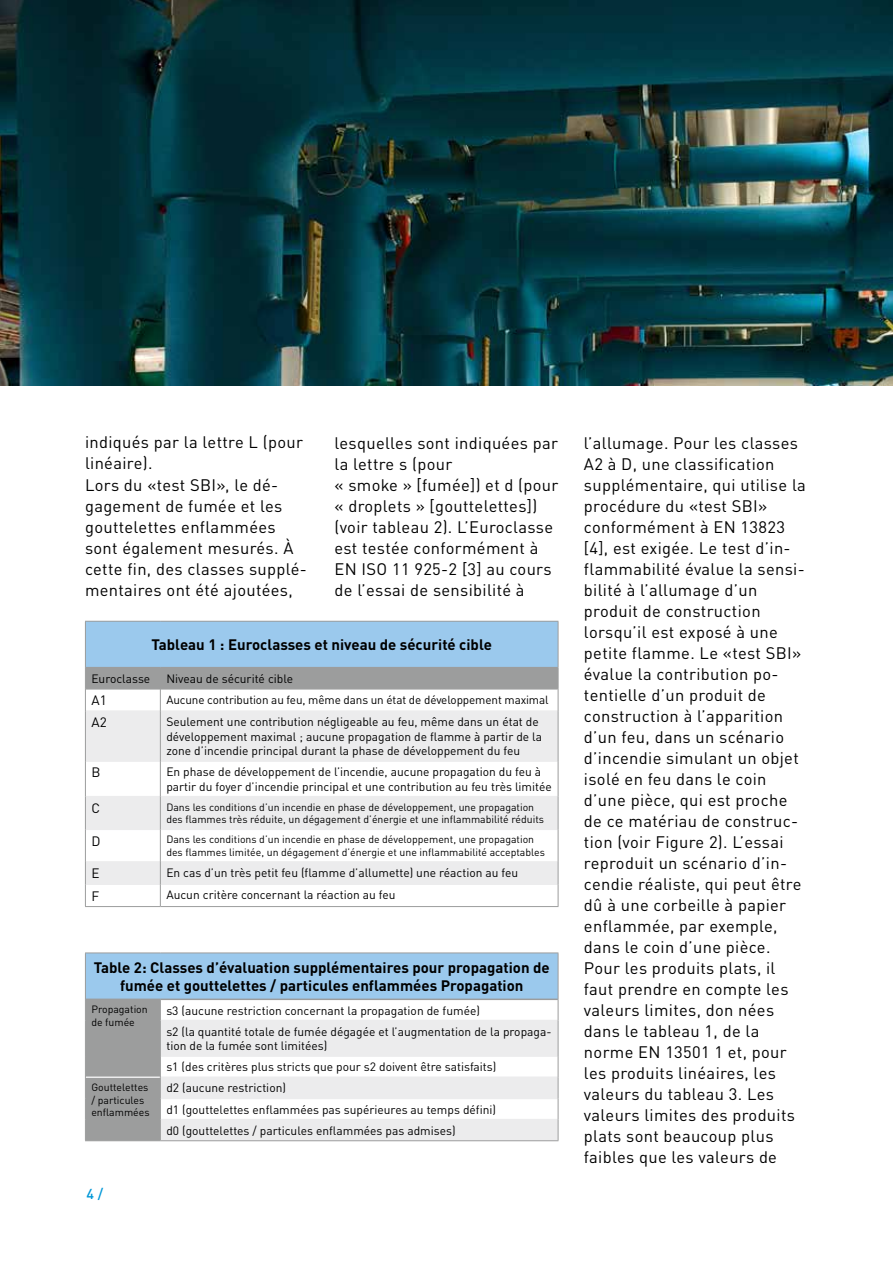
<style>
.page{position:relative;width:893px;height:1263px;background:#fff}
.page>*{position:absolute;margin:0;border:0;box-sizing:border-box;transform-origin:0 0}
.t1{font:16.5px/21px "DIN Pro";letter-spacing:.02em;color:#000}
.t2{font:700 15px/18px "DIN Pro";color:#000;text-align:center}
.t3{font:500 14.25px "DIN Pro";color:#0097d7}
.t4{font:13.5px "DIN Pro";color:#000}
.t5{font:12px/21.1px "DIN Pro";color:#000}
.t6{font:11.7px "DIN Pro";letter-spacing:-.01em;color:#000}
.t7{font:10.5px/12.6px "DIN Pro";color:#000}
</style>
<div class="page">
<img style="left:0;top:0;width:893px;height:385px">
<div style="left:85px;top:621px;width:473px;height:47px;background:#9bc9ed"></div>
<svg style="left:86px;top:712px;width:472px;height:171px;fill:#ececed"></svg>
<hr style="left:86px;top:667px;width:74px;height:1px;background:#9c9d9d">
<hr style="left:160px;top:667px;width:398px;height:1px;background:#9c9d9d">
<hr style="left:86px;top:710px;width:74px;height:2px;background:#ececed">
<hr style="left:161px;top:710px;width:397px;height:2px;background:#ececed">
<hr style="left:86px;top:760px;width:74px;height:2px;background:#ececed">
<hr style="left:161px;top:760px;width:397px;height:2px;background:#ececed">
<hr style="left:86px;top:796px;width:74px;height:1px;background:#ececed">
<hr style="left:161px;top:796px;width:397px;height:1px;background:#ececed">
<hr style="left:86px;top:828px;width:74px;height:2px;background:#ececed">
<hr style="left:161px;top:828px;width:397px;height:2px;background:#ececed">
<hr style="left:86px;top:861px;width:74px;height:2px;background:#ececed">
<hr style="left:161px;top:861px;width:397px;height:2px;background:#ececed">
<hr style="left:86px;top:883px;width:74px;height:2px;background:#ececed">
<hr style="left:161px;top:883px;width:397px;height:2px;background:#ececed">
<hr style="left:85px;top:621px;width:75px;height:1px;background:#9c9d9d">
<hr style="left:85px;top:622px;width:1px;height:46px;background:#9c9d9d">
<hr style="left:160px;top:621px;width:398px;height:1px;background:#9c9d9d">
<hr style="left:558px;top:622px;width:1px;height:46px;background:#9c9d9d">
<svg style="left:85px;top:668px;width:474px;height:43px"></svg>
<hr style="left:85px;top:711px;width:1px;height:50px;background:#9c9d9d">
<hr style="left:160px;top:711px;width:1px;height:50px;background:#9c9d9d">
<hr style="left:558px;top:711px;width:1px;height:50px;background:#9c9d9d">
<hr style="left:85px;top:761px;width:1px;height:36px;background:#9c9d9d">
<hr style="left:160px;top:761px;width:1px;height:36px;background:#9c9d9d">
<hr style="left:558px;top:761px;width:1px;height:36px;background:#9c9d9d">
<hr style="left:85px;top:797px;width:1px;height:32px;background:#9c9d9d">
<hr style="left:160px;top:797px;width:1px;height:32px;background:#9c9d9d">
<hr style="left:558px;top:797px;width:1px;height:32px;background:#9c9d9d">
<hr style="left:85px;top:829px;width:1px;height:33px;background:#9c9d9d">
<hr style="left:160px;top:829px;width:1px;height:33px;background:#9c9d9d">
<hr style="left:558px;top:829px;width:1px;height:33px;background:#9c9d9d">
<svg style="left:85px;top:862px;width:1px;height:44px"></svg>
<svg style="left:160px;top:862px;width:1px;height:44px"></svg>
<svg style="left:558px;top:862px;width:1px;height:44px"></svg>
<hr style="left:85px;top:906px;width:75px;height:1px;background:#9c9d9d">
<hr style="left:160px;top:906px;width:398px;height:1px;background:#9c9d9d">
<div style="left:85px;top:953px;width:473px;height:46px;background:#9bc9ed"></div>
<svg style="left:161px;top:1021px;width:397px;height:119px;fill:#ececed"></svg>
<hr style="left:86px;top:998px;width:74px;height:2px;background:#9c9d9d">
<hr style="left:160px;top:998px;width:398px;height:2px;background:#9c9d9d">
<hr style="left:161px;top:1020px;width:397px;height:1px;background:#ececed">
<hr style="left:161px;top:1055px;width:397px;height:2px;background:#ececed">
<hr style="left:161px;top:1076px;width:397px;height:2px;background:#ececed">
<hr style="left:161px;top:1098px;width:397px;height:1px;background:#ececed">
<hr style="left:161px;top:1119px;width:397px;height:1px;background:#ececed">
<hr style="left:85px;top:952px;width:75px;height:1px;background:#9c9d9d">
<hr style="left:85px;top:953px;width:1px;height:46px;background:#9c9d9d">
<hr style="left:160px;top:952px;width:398px;height:1px;background:#9c9d9d">
<hr style="left:558px;top:953px;width:1px;height:46px;background:#9c9d9d">
<svg style="left:558px;top:999px;width:1px;height:21px"></svg>
<hr style="left:558px;top:1020px;width:1px;height:36px;background:#9c9d9d">
<div style="left:85px;top:999px;width:76px;height:141px;background:#9c9d9d"></div>
<hr style="left:85px;top:1140px;width:75px;height:1px;background:#9c9d9d">
<svg style="left:558px;top:1056px;width:1px;height:84px"></svg>
<hr style="left:160px;top:1140px;width:398px;height:1px;background:#9c9d9d">
<p class="t1" style="left:85px;top:430px;width:223px">indiqués par la lettre L (pour linéaire).<br>Lors du «test SBI», le dé&shy;gagement de fumée et les gouttelettes enflammées sont également mesurés. À cette fin, des classes supplé&shy;mentaires ont été ajoutées,</p>
<p class="t1" style="left:334px;top:430px;width:225px">lesquelles sont indiquées par la lettre s (pour<br>« smoke » [fumée]) et d (pour « droplets » [gouttelettes]) (voir tableau 2). L’Euroclasse est testée conformément à<br>EN ISO 11 925-2 [3] au cours de l’essai de sensibilité à</p>
<p class="t1" style="left:584px;top:430px;width:223px">l’allumage. Pour les classes<br>A2 à D, une classification supplémentaire, qui utilise la procédure du «test SBI» conformément à EN 13823 [4], est exigée. Le test d’in&shy;flammabilité évalue la sensi&shy;bilité à l’allumage d’un produit de construction lorsqu’il est exposé à une petite flamme. Le «test SBI» évalue la contribution po&shy;tentielle d’un produit de construction à l’apparition d’un feu, dans un scénario d’incendie simulant un objet isolé en feu dans le coin d’une pièce, qui est proche de ce matériau de construc&shy;tion (voir Figure 2). L’essai reproduit un scénario d’in&shy;cendie réaliste, qui peut être dû à une corbeille à papier enflammée, par exemple, dans le coin d’une pièce.<br>Pour les produits plats, il faut prendre en compte les valeurs limites, don nées dans le tableau 1, de la norme EN 13501 1 et, pour les produits linéaires, les valeurs du tableau 3. Les valeurs limites des produits plats sont beaucoup plus faibles que les valeurs de</p>
<p class="t2" style="left:152px;top:634px;width:342px">Tableau 1 : Euroclasses et niveau de sécurité cible</p>
<p class="t5" style="left:91px;top:667px;width:60px">Euroclasse</p>
<p class="t5" style="left:166px;top:667px;width:128px">Niveau de sécurité cible</p>
<p class="t4" style="left:91px;top:690px;width:17px">A1</p>
<p class="t6" style="left:166px;top:690px;width:384px">Aucune contribution au feu, même dans un état de développement maximal</p>
<p class="t4" style="left:91px;top:712px;width:17px">A2</p>
<p class="t5" style="left:166px;top:713px;width:377px;line-height:14.4px">Seulement une contribution négligeable au feu, même dans un état de développement maximal ; aucune propagation de flamme à partir de la zone d’incendie principal durant la phase de développement du feu</p>
<p class="t4" style="left:91px;top:762px;width:11px">B</p>
<p class="t5" style="left:166px;top:763px;width:387px;line-height:14.4px">En phase de développement de l’incendie, aucune propagation du feu à partir du foyer d’incendie principal et une contribution au feu très limitée</p>
<p class="t4" style="left:91px;top:797px;width:10px">C</p>
<p class="t7" style="left:166px;top:799px;width:379px">Dans les conditions d’un incendie en phase de développement, une propagation des flammes très réduite, un dégagement d’énergie et une inflammabilité réduits</p>
<p class="t4" style="left:91px;top:830px;width:11px">D</p>
<p class="t7" style="left:166px;top:832px;width:380px">Dans les conditions d’un incendie en phase de développement, une propagation des flammes limitée, un dégagement d’énergie et une inflammabilité acceptables</p>
<p class="t4" style="left:91px;top:863px;width:10px">E</p>
<p class="t5" style="left:166px;top:861px;width:353px">En cas d’un très petit feu (flamme d’allumette) une réaction au feu</p>
<p class="t4" style="left:91px;top:885px;width:9px">F</p>
<p class="t5" style="left:166px;top:883px;width:231px">Aucun critère concernant la réaction au feu</p>
<p class="t2" style="left:94px;top:957px;width:457px">Table 2: Classes d’évaluation supplémentaires pour propagation de fumée et gouttelettes / particules enflammées Propagation</p>
<p class="t7" style="left:91px;top:1002px;width:58px">Propagation de fumée</p>
<p class="t5" style="left:166px;top:998px;width:387px">s3 (aucune restriction concernant la propagation de fumée)<br>s2 (la quantité totale de fumée dégagée et l’augmentation de la propaga-</p>
<p class="t5" style="left:166px;top:1034px;width:331px">tion de la fumée sont limitées)<br>s1 (des critères plus stricts que pour s2 doivent être satisfaits)</p>
<p class="t7" style="left:91px;top:1080px;width:60px">Gouttelettes / particules enflammées</p>
<p class="t5" style="left:166px;top:1076px;width:331px">d2 (aucune restriction)<br>d1 (gouttelettes enflammées pas supérieures au temps défini) d0 (gouttelettes / particules enflammées pas admises)</p>
<p class="t3" style="left:87px;top:1183px;width:18px">4 /</p>
</div>
